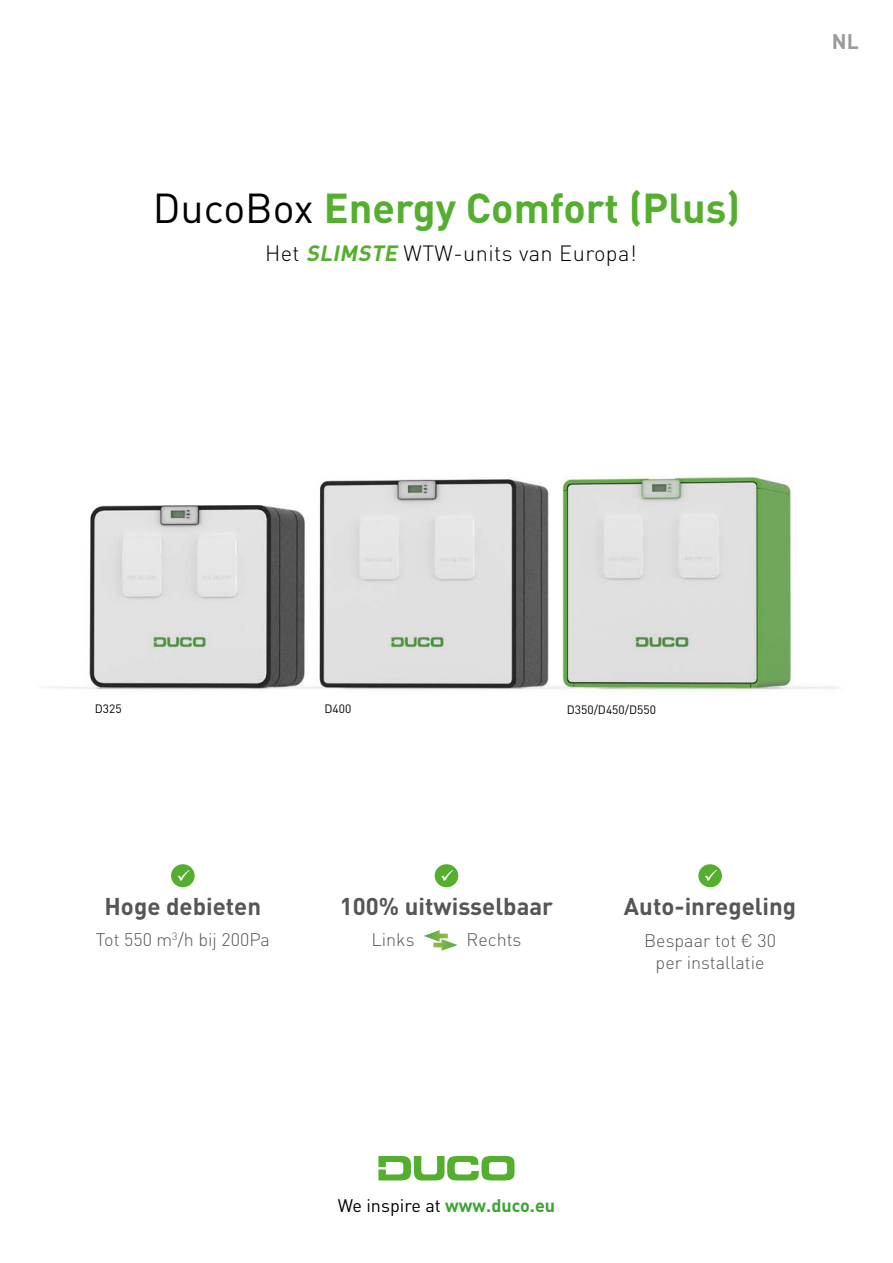
<style>
.page{position:relative;width:893px;height:1263px;background:#fff}
.page>*{position:absolute;margin:0;border:0;box-sizing:border-box;transform-origin:0 0}
.t1{font:700 41.25px "DINOT";color:#54af2e}
.t2{font:700 24px "DINOT";color:#565655}
.t3{font:300 21.9px "DINOT";letter-spacing:.02em;color:#000}
.t4{font:700 21px "DINOT";color:#9c9c9d}
.t5{font:300 18px/21.6px "DINOT";color:#565655;text-align:center}
.t6{font:18px "DINOT";color:#000}
.t7{font:12px "DINOT";color:#000}
.s1{font-weight:400;color:#000}
.s2{font-weight:700;font-style:italic;color:#54af2e}
.s3{font-weight:700;color:#3ca432}
</style>
<div class="page">
<img style="left:50px;top:476px;width:787px;height:217px">
<svg style="left:424px;top:930px;width:34px;height:21px"></svg>
<div style="left:435px;top:864px;width:23px;height:23px;background:#54af2e;border-radius:50%"></div>
<svg style="left:441px;top:870px;width:12px;height:11px"></svg>
<div style="left:698px;top:864px;width:24px;height:23px;background:#54af2e;border-radius:50%"></div>
<svg style="left:705px;top:870px;width:12px;height:11px"></svg>
<div style="left:171px;top:864px;width:24px;height:23px;background:#54af2e;border-radius:50%"></div>
<svg style="left:178px;top:870px;width:12px;height:11px"></svg>
<svg style="left:378px;top:1156px;width:137px;height:25px"></svg>
<h1 class="t1" style="left:153px;top:180px;width:589px"><span class="s1">DucoBox</span> Energy Comfort (Plus)</h1>
<p class="t3" style="left:265px;top:238px;width:373px">Het <span class="s2">SLIMSTE</span> WTW-units van Europa!</p>
<p class="t4" style="left:832px;top:27px;width:29px">NL</p>
<p class="t7" style="left:95px;top:701px;width:28px">D325</p>
<p class="t7" style="left:324px;top:701px;width:28px">D400</p>
<p class="t7" style="left:567px;top:702px;width:91px">D350/D450/D550</p>
<h2 class="t2" style="left:105px;top:890px;width:158px">Hoge debieten</h2>
<p class="t5" style="left:96px;top:927px;width:176px">Tot 550 m<sup>3</sup>/h bij 200Pa</p>
<h2 class="t2" style="left:340px;top:890px;width:215px">100% uitwisselbaar</h2>
<p class="t5" style="left:371px;top:927px;width:45px">Links</p>
<p class="t5" style="left:467px;top:927px;width:56px">Rechts</p>
<h2 class="t2" style="left:624px;top:890px;width:174px">Auto-inregeling</h2>
<p class="t5" style="left:644px;top:929px;width:133px">Bespaar tot € 30 per installatie</p>
<p class="t6" style="left:338px;top:1193px;width:219px">We inspire at <span class="s3">www.duco.eu</span></p>
</div>
